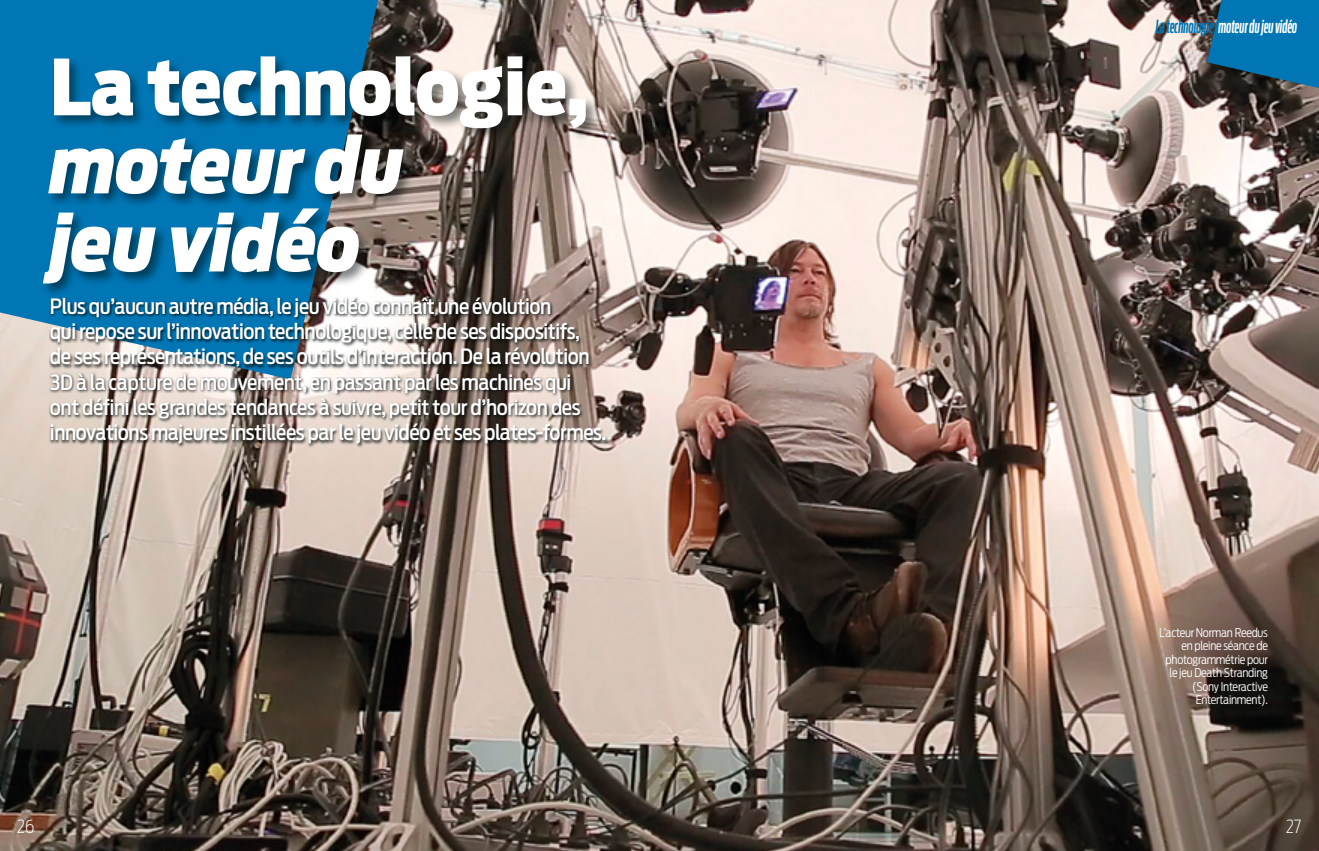
<style>
.page{position:relative;width:1319px;height:851px;background:#fff}
.page>*{position:absolute;margin:0;border:0;box-sizing:border-box;transform-origin:0 0}
.t1{font:italic 900 76.5px/78px "Antenna Cond";color:#fff}
.t2{font:900 76.5px "Antenna Cond";color:#fff}
.t3{font:500 21px/25.2px "Antenna Cond";letter-spacing:-.02em;color:#fff}
.t4{font:italic 500 18px "Antenna Comp";color:#fff}
.t5{font:200 18px "Antenna Cond";color:#fff}
.t6{font:300 12px/13.5px "Antenna Cond";letter-spacing:-.02em;color:#fff;text-align:right}
.s1{color:#0076b5}
</style>
<div class="page">
<img style="left:0;top:0;width:1318px;height:850px">
<svg style="left:1206px;top:0;width:112px;height:88px;background:#0c6899"></svg>
<svg style="left:0;top:0;width:378px;height:379px;background:#147eb5"></svg>
<div style="left:41px;top:54px;width:558px;height:244px;background:#020a09;opacity:.5"></div>
<div style="left:49px;top:297px;width:559px;height:150px;background:#020a09;opacity:.75"></div>
<h1 class="t2" style="left:50px;top:42px;width:540px">La technologie,</h1>
<h1 class="t1" style="left:50px;top:127px;width:355px">moteur du jeu vidéo</h1>
<p class="t3" style="left:50px;top:294px;width:558px">Plus qu’aucun autre média, le jeu vidéo connaît une évolution<br>qui repose sur l’innovation technologique, celle de ses dispositifs, de ses représentations, de ses outils d’interaction. De la révolution 3D à la capture de mouvement, en passant par les machines qui<br>ont défini les grandes tendances à suivre, petit tour d’horizon des innovations majeures instillées par le jeu vidéo et ses plates-formes.</p>
<p class="t4" style="left:1155px;top:15px;width:143px"><span class="s1">La technologie</span> moteur du jeu vidéo</p>
<p class="t6" style="left:1158px;top:625px;width:110px">L’acteur Norman Reedus en pleine séance de photogrammétrie pour le jeu Death Stranding (Sony Interactive<br>Entertainment).</p>
<p class="t5" style="left:17px;top:815px;width:19px">26</p>
<p class="t5" style="left:1285px;top:815px;width:17px">27</p>
</div>
